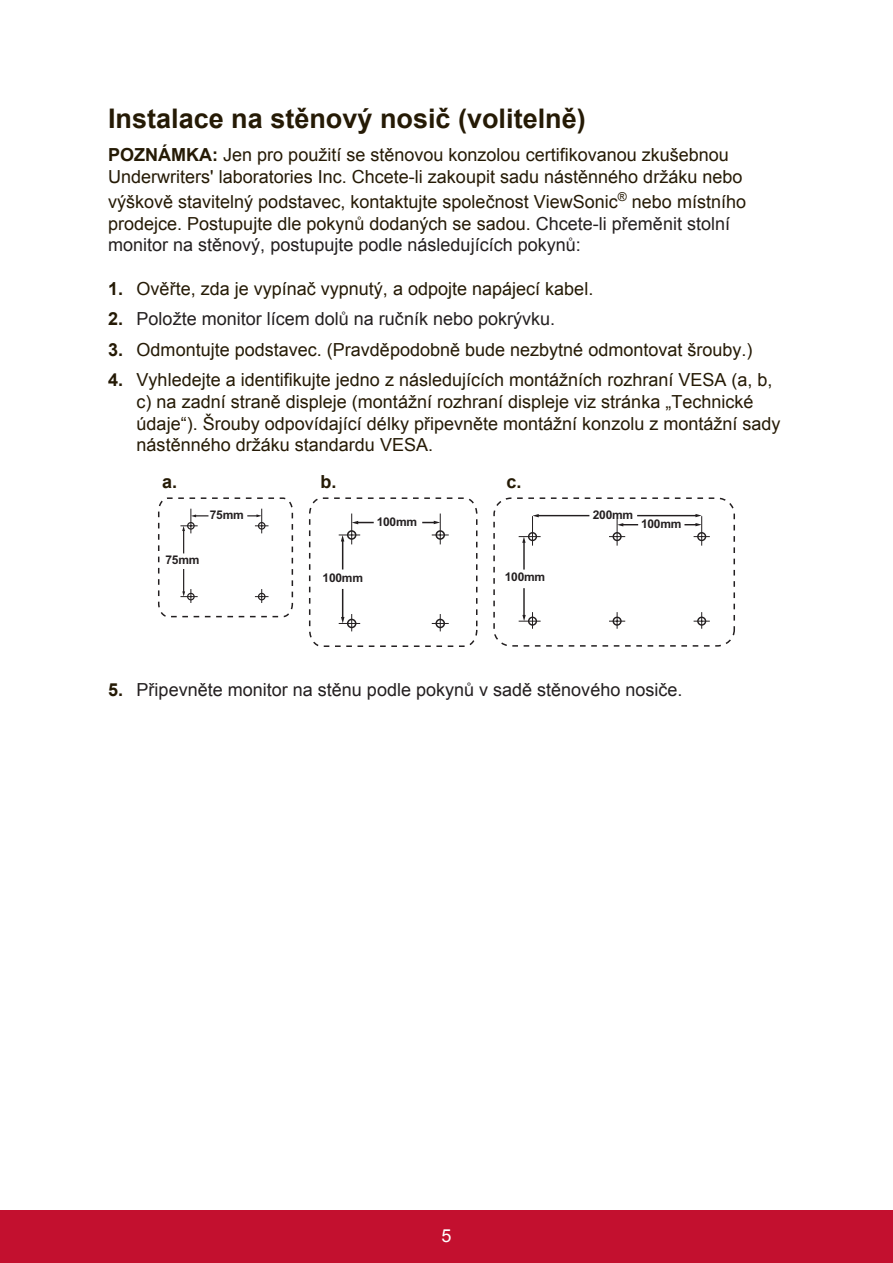
<style>
.page{position:relative;width:893px;height:1263px;background:#fff}
.page>*{position:absolute;margin:0;border:0;box-sizing:border-box;transform-origin:0 0}
.t1{font:700 27px "Arial";color:#251a05}
.t2{font:18px/21.6px "Arial";color:#251a05}
.t3{font:18px "Arial";color:#231f20}
.t4{font:700 18px "Arial";color:#251a05}
.t5{font:18px "Arial";color:#fff}
.t6{font:700 12px "Arial";letter-spacing:-.02em;color:#231f20}
.s1{font-weight:700}
.s2{color:#231f20}
.s3{font-weight:700;color:#251a05}
</style>
<div class="page">
<div style="left:0;top:1210px;width:892px;height:53px;background:#c3102f"></div>
<svg style="left:158px;top:497px;width:136px;height:121px"></svg>
<svg style="left:308px;top:497px;width:170px;height:150px"></svg>
<hr style="left:537px;top:515px;width:52px;height:1px;background:#231f20">
<svg style="left:518px;top:514px;width:22px;height:115px"></svg>
<svg style="left:609px;top:514px;width:100px;height:115px"></svg>
<div style="left:493px;top:497px;width:241px;height:149px;border:2px dashed #231f20;border-radius:17px"></div>
<h1 class="t1" style="left:108px;top:100px;width:479px">Instalace na stěnový nosič (volitelně)</h1>
<p class="t2" style="left:108px;top:144px;width:635px"><span class="s1">POZNÁMKA:</span> Jen pro použití se stěnovou konzolou certifikovanou zkušebnou<br>Underwriters' laboratories Inc. Chcete-li zakoupit sadu nástěnného držáku nebo</p>
<p class="t2" style="left:108px;top:191px;width:639px">výškově stavitelný podstavec, kontaktujte společnost ViewSonic<sup>®</sup> nebo místního prodejce. Postupujte dle pokynů dodaných se sadou. <span class="s2">Chcete-li přeměnit stolní monitor na stěnový, postupujte podle následujících pokynů:</span></p>
<p class="t2" style="left:108px;top:278px;width:486px"><span class="s1">1.</span> Ověřte, zda je vypínač vypnutý, a odpojte napájecí kabel.</p>
<p class="t3" style="left:108px;top:307px;width:448px"><span class="s3">2.</span> Položte monitor lícem dolů na ručník nebo pokrývku.</p>
<p class="t2" style="left:108px;top:339px;width:645px"><span class="s1">3.</span> Odmontujte podstavec. (Pravděpodobně bude nezbytné odmontovat šrouby.)</p>
<p class="t2" style="left:136px;top:369px;width:645px;text-indent:-28px"><span class="s1">4.</span> Vyhledejte a identifikujte jedno z následujících montážních rozhraní VESA (a, b, c) na zadní straně displeje (montážní rozhraní displeje viz stránka „Technické údaje“). Šrouby odpovídající délky připevněte montážní konzolu z montážní sady nástěnného držáku standardu VESA.</p>
<p class="t4" style="left:162px;top:469px;width:17px">a.</p>
<p class="t4" style="left:320px;top:469px;width:18px">b.</p>
<p class="t4" style="left:506px;top:469px;width:17px">c.</p>
<p class="t6" style="left:210px;top:507px;width:35px">75mm</p>
<p class="t6" style="left:165px;top:552px;width:35px">75mm</p>
<p class="t6" style="left:376px;top:513px;width:42px">100mm</p>
<p class="t6" style="left:322px;top:569px;width:42px">100mm</p>
<p class="t6" style="left:504px;top:569px;width:42px">100mm</p>
<p class="t6" style="left:592px;top:506px;width:42px">200mm</p>
<p class="t6" style="left:640px;top:515px;width:42px">100mm</p>
<p class="t3" style="left:108px;top:678px;width:575px"><span class="s3">5.</span> Připevněte monitor na stěnu podle pokynů v sadě stěnového nosiče.</p>
<p class="t5" style="left:441px;top:1223px;width:12px">5</p>
</div>
